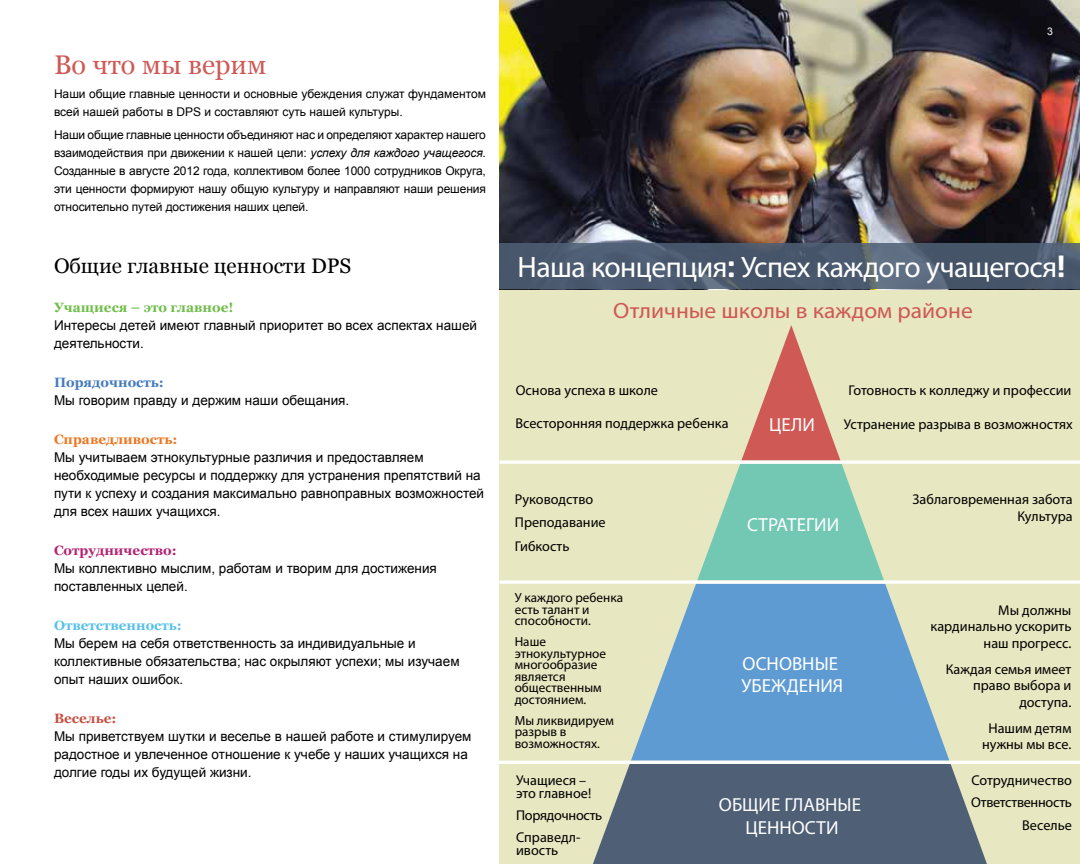
<style>
.page{position:relative;width:1080px;height:864px;background:#fff}
.page>*{position:absolute;margin:0;border:0;box-sizing:border-box;transform-origin:0 0}
.t1{font:29.7px "Myriad Pro";letter-spacing:-.02em;color:#fff}
.t2{font:27px "Georgia";color:#cf5955}
.t3{font:22.05px "Myriad Pro";color:#cf5955;scale:1.07 1}
.t4{font:21px "Georgia";color:#000}
.t5{font:700 condensed 18.9px/22.8px "Helvetica Neue";color:#fff}
.t6{font:100 14.25px/16.5px "Helvetica Neue";color:#000;text-align:right}
.t7{font:100 14.25px/22px "Helvetica Neue";letter-spacing:-.02em;color:#000}
.t8{font:13.5px/18px "Arial";color:#000}
.t9{font:700 13.5px "Georgia";color:#6ebe49}
.t10{font:700 13.5px "Georgia";color:#58c1e9}
.t11{font:700 13.5px "Georgia";color:#ee7622}
.t12{font:700 13.5px "Georgia";color:#b42372}
.t13{font:700 13.5px "Georgia";color:#457bbf}
.t14{font:700 13.5px "Georgia";color:#c65143}
.t15{font:100 13.2px/11.6px "Helvetica Neue";color:#000}
.t16{font:12px/18px "Arial";color:#000}
.t17{font:10.5px "Arial";color:#fff}
.s1{font-style:italic}
.s2{font-family:"Aller";font-weight:700}
</style>
<div class="page">
<div style="left:499px;top:275px;width:581px;height:589px;background:#e7e7c1"></div>
<svg style="left:631px;top:584px;width:318px;height:177px;fill:#5f9bd3"></svg>
<svg style="left:593px;top:764px;width:394px;height:100px;background:#5d6c7c"></svg>
<svg style="left:697px;top:325px;width:187px;height:255px"></svg>
<img style="left:499px;top:0;width:581px;height:243px">
<svg style="left:499px;top:243px;width:581px;height:46px;background:#4c5b6f"></svg>
<svg style="left:499px;top:460px;width:581px;height:4px;background:#f9f8f2"></svg>
<svg style="left:499px;top:580px;width:581px;height:4px;background:#f7f9f3"></svg>
<hr style="left:499px;top:761px;width:581px;height:3px;background:#fff">
<h2 class="t2" style="left:54px;top:45px;width:214px">Во что мы верим</h2>
<p class="t16" style="left:54px;top:85px;width:434px">Наши общие главные ценности и основные убеждения служат фундаментом всей нашей работы в DPS и составляют суть нашей культуры.</p>
<p class="t16" style="left:54px;top:126px;width:433px;text-align:justify">Наши общие главные ценности объединяют нас и определяют характер нашего взаимодействия при движении к нашей цели: <span class="s1">успеху для каждого учащегося</span>.<br>Созданные в августе 2012 года, коллективом более 1000 сотрудников Округа, эти ценности формируют нашу общую культуру и направляют наши решения относительно путей достижения наших целей.</p>
<h3 class="t4" style="left:54px;top:250px;width:299px">Общие главные ценности DPS</h3>
<p class="t9" style="left:54px;top:297px;width:181px">Учащиеся – это главное!</p>
<p class="t8" style="left:54px;top:316px;width:425px">Интересы детей имеют главный приоритет во всех аспектах нашей деятельности.</p>
<p class="t13" style="left:54px;top:372px;width:111px">Порядочность:</p>
<p class="t8" style="left:54px;top:391px;width:297px">Мы говорим правду и держим наши обещания.</p>
<p class="t11" style="left:54px;top:429px;width:125px">Справедливость:</p>
<p class="t8" style="left:54px;top:448px;width:432px">Мы учитываем этнокультурные различия и предоставляем необходимые ресурсы и поддержку для устранения препятствий на пути к успеху и создания максимально равноправных возможностей для всех наших учащихся.</p>
<p class="t12" style="left:54px;top:540px;width:124px">Сотрудничество:</p>
<p class="t8" style="left:54px;top:559px;width:384px">Мы коллективно мыслим, работам и творим для достижения поставленных целей.</p>
<p class="t10" style="left:54px;top:615px;width:129px">Ответственность:</p>
<p class="t8" style="left:54px;top:634px;width:407px">Мы берем на себя ответственность за индивидуальные и коллективные обязательства; нас окрыляют успехи; мы изучаем опыт наших ошибок.</p>
<p class="t14" style="left:54px;top:708px;width:64px">Веселье:</p>
<p class="t8" style="left:54px;top:727px;width:419px">Мы приветствуем шутки и веселье в нашей работе и стимулируем радостное и увлеченное отношение к учебе у наших учащихся на долгие годы их будущей жизни.</p>
<p class="t17" style="left:1047px;top:24px;width:7px">3</p>
<h1 class="t1" style="left:518px;top:249px;width:550px">Наша концепция<span class="s2">:</span> Успех каждого учащегося<span class="s2">!</span></h1>
<h3 class="t3" style="left:613px;top:298px;width:338px">Отличные школы в каждом районе</h3>
<p class="t6" style="left:516px;top:382px;width:144px">Основа успеха в школе</p>
<p class="t6" style="left:516px;top:415px;width:215px">Всесторонняя поддержка ребенка</p>
<p class="t6" style="left:844px;top:415px;width:230px">Устранение разрыва в возможностях</p>
<p class="t6" style="left:848px;top:382px;width:224px">Готовность к колледжу и профессии</p>
<h3 class="t5" style="left:769px;top:413px;width:47px">ЦЕЛИ</h3>
<p class="t6" style="left:515px;top:487px;width:92px;line-height:23.4px;text-align:left">Руководство<br>Преподавание<br>Гибкость</p>
<p class="t15" style="left:515px;top:592px;width:110px">У каждого ребенка есть талант и способности.</p>
<p class="t15" style="left:515px;top:636px;width:93px">Наше этнокультурное многообразие является общественным достоянием.</p>
<p class="t15" style="left:515px;top:715px;width:101px">Мы ликвидируем разрыв в возможностях.</p>
<p class="t6" style="left:516px;top:773px;width:77px;line-height:13.2px;text-align:left">Учащиеся – это главное!</p>
<p class="t7" style="left:516px;top:804px;width:88px">Порядочность<br>Справедл-</p>
<p class="t6" style="left:516px;top:842px;width:44px">ивость</p>
<h3 class="t5" style="left:747px;top:513px;width:94px">СТРАТЕГИИ</h3>
<h3 class="t5" style="left:742px;top:652px;width:103px">ОСНОВНЫЕ<br>УБЕЖДЕНИЯ</h3>
<h3 class="t5" style="left:719px;top:793px;width:144px;text-align:center">ОБЩИЕ ГЛАВНЫЕ<br>ЦЕННОСТИ</h3>
<p class="t6" style="left:913px;top:490px;width:162px;line-height:17.1px">Заблаговременная забота<br>Культура</p>
<p class="t6" style="left:931px;top:601px;width:142px">Мы должны кардинально ускорить наш прогресс.</p>
<p class="t6" style="left:946px;top:660px;width:127px">Каждая семья имеет право выбора и доступа.</p>
<p class="t6" style="left:982px;top:719px;width:91px;text-align:center">Нашим детям нужны мы все.</p>
<p class="t6" style="left:971px;top:769px;width:102px;line-height:22px">Сотрудничество<br>Ответственность<br>Веселье</p>
</div>
